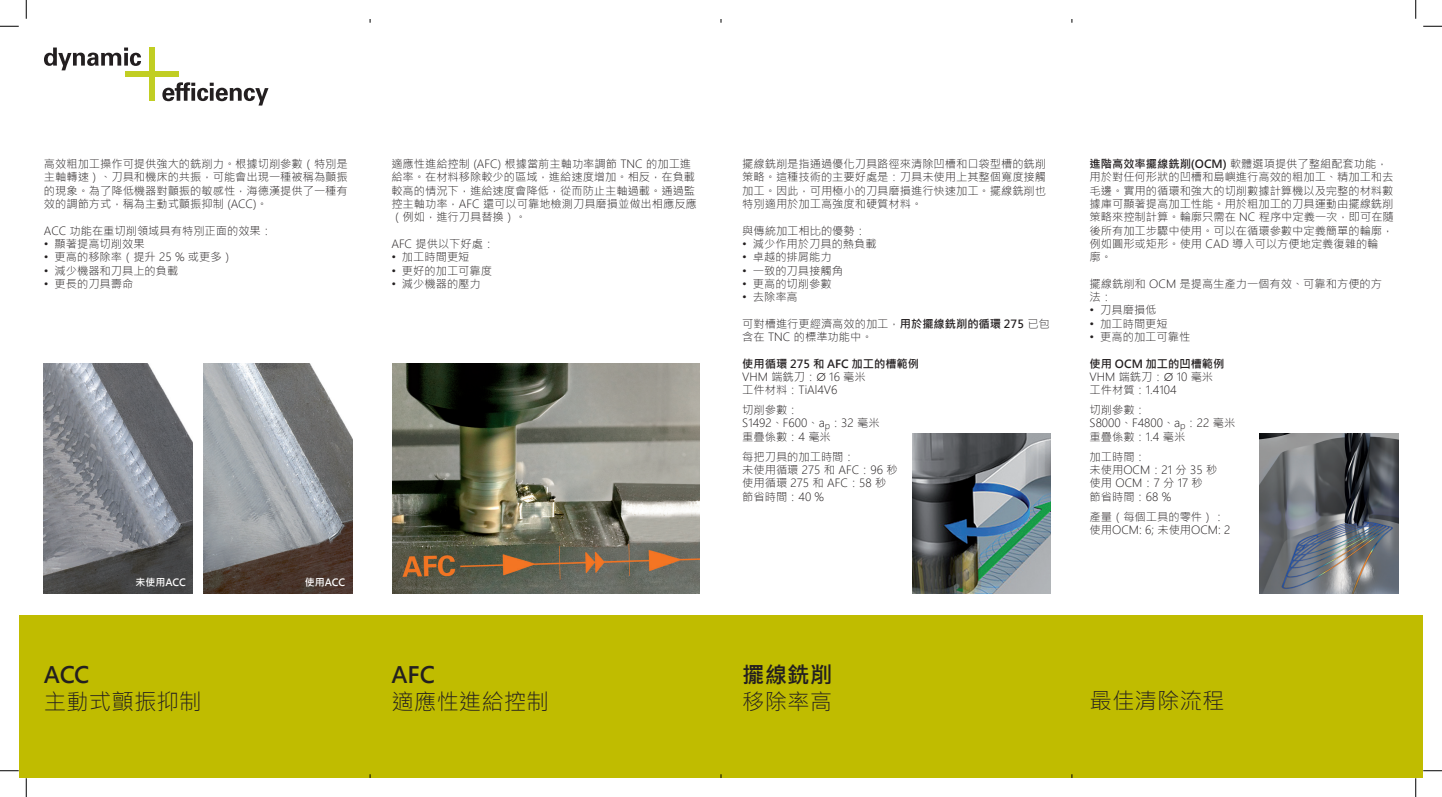
<style>
.page{position:relative;width:1442px;height:797px;background:#fff}
.page>*{position:absolute;margin:0;border:0;box-sizing:border-box;transform-origin:0 0}
.t1{font:300 22.5px "Microsoft Jheng Hei";color:#231f20}
.t2{font:700 22.5px "Microsoft Jheng Hei";color:#231f20}
.t3{font:300 11.25px/13.2px "Microsoft Jheng Hei";color:#231f20}
.t4{font:700 11.25px "Microsoft Jheng Hei";color:#231f20}
.t5{font:700 10px "Microsoft Jheng Hei";color:#fff}
.s1{font-weight:700}
</style>
<div class="page">
<svg style="left:44px;top:48px;width:97px;height:22px"></svg>
<div style="left:149px;top:48px;width:5px;height:53px;background:#c1ce23"></div>
<div style="left:125px;top:71px;width:53px;height:6px;background:#c1ce23"></div>
<svg style="left:162px;top:82px;width:106px;height:23px"></svg>
<img style="left:203px;top:363px;width:149px;height:230px">
<img style="left:44px;top:363px;width:149px;height:230px">
<img style="left:912px;top:434px;width:138px;height:159px">
<img style="left:392px;top:363px;width:307px;height:230px">
<img style="left:1259px;top:434px;width:139px;height:159px">
<div style="left:19px;top:614px;width:1403px;height:163px;background:#c0bc00"></div>
<svg style="left:0;top:25px;width:19px;height:2px"></svg>
<svg style="left:1423px;top:25px;width:18px;height:2px"></svg>
<svg style="left:0;top:770px;width:19px;height:1px"></svg>
<svg style="left:1423px;top:770px;width:18px;height:1px"></svg>
<svg style="left:25px;top:0;width:2px;height:19px"></svg>
<svg style="left:25px;top:778px;width:2px;height:19px"></svg>
<svg style="left:1415px;top:0;width:1px;height:19px"></svg>
<svg style="left:1415px;top:778px;width:1px;height:19px"></svg>
<p class="t3" style="left:44px;top:157px;width:305px;text-align:justify">高效粗加工操作可提供強大的銑削力。根據切削參數（特別是主軸轉速）、刀具和機床的共振，可能會出現一種被稱為顫振的現象。為了降低機器對顫振的敏感性，海德漢提供了一種有效的調節方式，稱為主動式顫振抑制 (ACC)。</p>
<p class="t3" style="left:44px;top:224px;width:230px">ACC 功能在重切削領域具有特別正面的效果：</p>
<p class="t3" style="left:44px;top:237px;width:102px">• 顯著提高切削效果</p>
<p class="t3" style="left:44px;top:250px;width:190px">• 更高的移除率（提升 25 % 或更多）</p>
<p class="t3" style="left:44px;top:264px;width:136px">• 減少機器和刀具上的負載</p>
<p class="t3" style="left:44px;top:277px;width:91px">• 更長的刀具壽命</p>
<p class="t3" style="left:391px;top:157px;width:307px">適應性進給控制 (AFC) 根據當前主軸功率調節 TNC 的加工進給率。在材料移除較少的區域，進給速度增加。相反，在負載較高的情況下，進給速度會降低，從而防止主軸過載。通過監控主軸功率，AFC 還可以可靠地檢測刀具磨損並做出相應反應（例如，進行刀具替換）。</p>
<p class="t3" style="left:391px;top:237px;width:104px">AFC 提供以下好處：</p>
<p class="t3" style="left:391px;top:250px;width:80px">• 加工時間更短</p>
<p class="t3" style="left:391px;top:264px;width:102px">• 更好的加工可靠度</p>
<p class="t3" style="left:391px;top:277px;width:91px">• 減少機器的壓力</p>
<p class="t5" style="left:136px;top:575px;width:52px">未使用ACC</p>
<p class="t5" style="left:305px;top:575px;width:42px">使用ACC</p>
<h1 class="t2" style="left:44px;top:661px;width:47px">ACC</h1>
<h1 class="t1" style="left:44px;top:687px;width:159px">主動式顫振抑制</h1>
<h1 class="t2" style="left:391px;top:661px;width:45px">AFC</h1>
<h1 class="t1" style="left:391px;top:687px;width:159px">適應性進給控制</h1>
<p class="t3" style="left:742px;top:157px;width:305px;text-align:justify">擺線銑削是指通過優化刀具路徑來清除凹槽和口袋型槽的銑削策略。這種技術的主要好處是：刀具未使用上其整個寬度接觸加工。因此，可用極小的刀具磨損進行快速加工。擺線銑削也特別適用於加工高強度和硬質材料。</p>
<p class="t3" style="left:742px;top:224px;width:125px">與傳統加工相比的優勢：</p>
<p class="t3" style="left:742px;top:237px;width:136px">• 減少作用於刀具的熱負載</p>
<p class="t3" style="left:742px;top:250px;width:91px">• 卓越的排屑能力</p>
<p class="t3" style="left:742px;top:264px;width:102px">• 一致的刀具接觸角</p>
<p class="t3" style="left:742px;top:277px;width:91px">• 更高的切削參數</p>
<p class="t3" style="left:742px;top:290px;width:57px">• 去除率高</p>
<p class="t3" style="left:742px;top:317px;width:309px">可對槽進行更經濟高效的加工，<span class="s1">用於擺線銑削的循環 275</span> 已包含在 TNC 的標準功能中。</p>
<p class="t4" style="left:742px;top:356px;width:178px">使用循環 275 和 AFC 加工的槽範例</p>
<p class="t3" style="left:742px;top:370px;width:125px">VHM 端銑刀： 16 毫米工件材料：TiAl4V6</p>
<p class="t3" style="left:742px;top:403px;width:139px">切削參數：<br>S1492、F600、a<sub>p</sub>：32 毫米重疊係數：4 毫米</p>
<p class="t3" style="left:742px;top:450px;width:157px">每把刀具的加工時間：<br>未使用循環 275 和 AFC：96 秒使用循環 275 和 AFC：58 秒節省時間：40 %</p>
<p class="t3" style="left:1089px;top:157px;width:306px"><span class="s1">進階高效率擺線銑削(OCM)</span> 軟體選項提供了整組配套功能，用於對任何形狀的凹槽和島嶼進行高效的粗加工、精加工和去毛邊。實用的循環和強大的切削數據計算機以及完整的材料數據庫可顯著提高加工性能。用於粗加工的刀具運動由擺線銑削策略來控制計算。輪廓只需在 NC 程序中定義一次，即可在隨後所有加工步驟中使用。可以在循環參數中定義簡單的輪廓，例如圓形或矩形。使用 CAD 導入可以方便地定義復雜的輪<br>廓。</p>
<p class="t3" style="left:1089px;top:277px;width:294px">擺線銑削和 OCM 是提高生產力一個有效、可靠和方便的方法：</p>
<p class="t3" style="left:1089px;top:303px;width:68px">• 刀具磨損低</p>
<p class="t3" style="left:1089px;top:317px;width:80px">• 加工時間更短</p>
<p class="t3" style="left:1089px;top:330px;width:102px">• 更高的加工可靠性</p>
<p class="t4" style="left:1089px;top:356px;width:136px">使用 OCM 加工的凹槽範例</p>
<p class="t3" style="left:1089px;top:370px;width:125px">VHM 端銑刀： 10 毫米工件材質：1.4104</p>
<p class="t3" style="left:1089px;top:403px;width:147px">切削參數：<br>S8000、F4800、a<sub>p</sub>：22 毫米重疊係數：1.4 毫米</p>
<p class="t3" style="left:1089px;top:450px;width:129px">加工時間：<br>未使用OCM：21 分 35 秒使用 OCM：7 分 17 秒<br>節省時間：68 %</p>
<p class="t3" style="left:1089px;top:509px;width:142px">產量（每個工具的零件）：使用OCM: 6; 未使用OCM: 2</p>
<h1 class="t2" style="left:742px;top:661px;width:91px">擺線銑削</h1>
<h1 class="t1" style="left:742px;top:687px;width:91px">移除率高</h1>
<h1 class="t1" style="left:1089px;top:687px;width:136px">最佳清除流程</h1>
</div>
